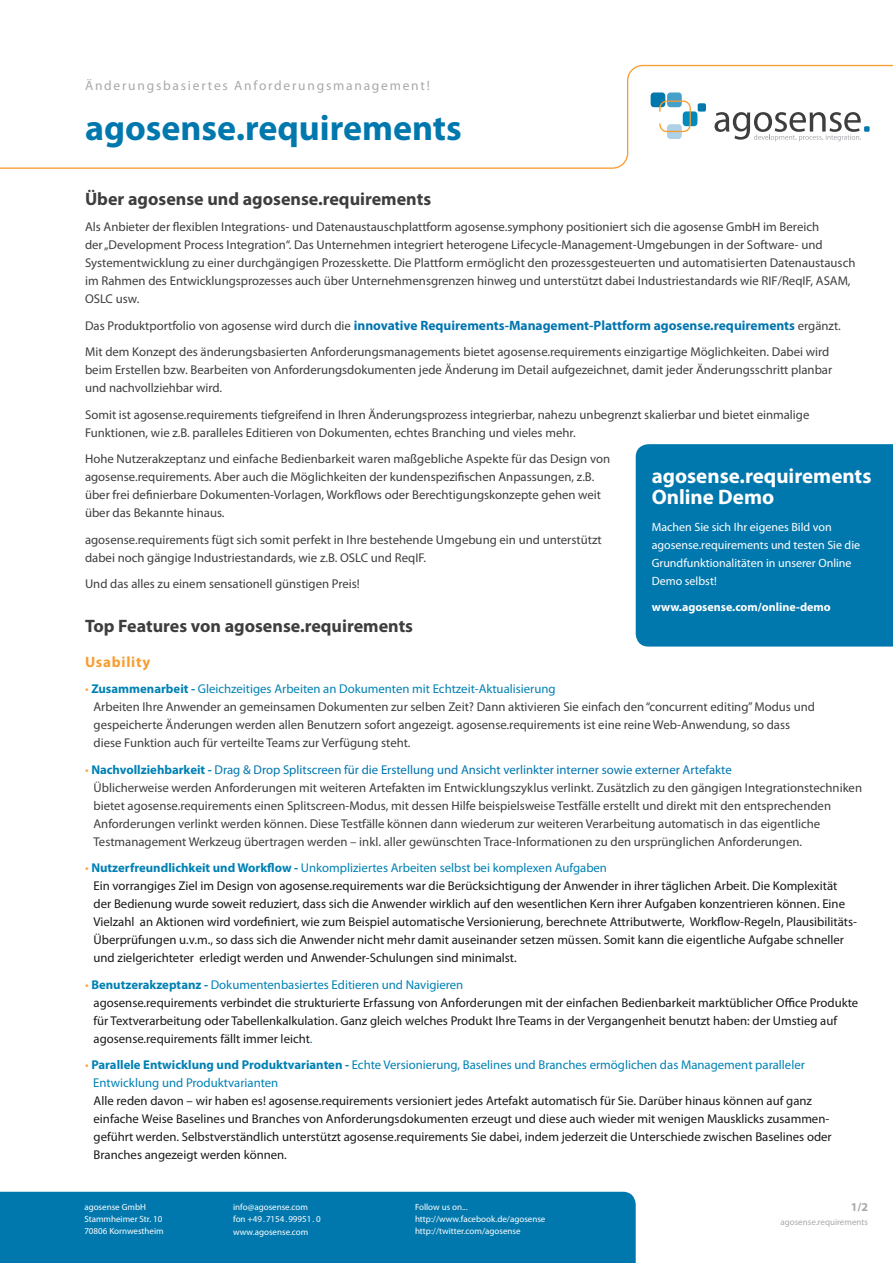
<style>
.page{position:relative;width:893px;height:1263px;background:#fff}
.page>*{position:absolute;margin:0;border:0;box-sizing:border-box;transform-origin:0 0}
.t1{font:700 36px "Myriad Pro";color:#0078ae}
.t2{font:700 21px/21px "Myriad Pro";color:#fff}
.t3{font:700 18px "Myriad Pro";color:#3e3e3f}
.t4{font:700 15px "Myriad Pro";letter-spacing:.05em;color:#f89d31}
.t5{font:700 13.5px "Myriad Pro";color:#0075b0}
.t6{font:13.5px "Myriad Pro";letter-spacing:.13em;color:#a8a9ad}
.t7{font:12.75px/18px "Myriad Pro";color:#3e3e3f}
.t8{font:12.75px/18px "Myriad Pro";color:#1a1818}
.t9{font:12.75px "Myriad Pro";color:#0081b4}
.t10{font:12.75px "Myriad Pro";color:#0075b0}
.t11{font:12px/18px "Myriad Pro";color:#fff}
.t12{font:700 12px "Myriad Pro";color:#fff}
.t13{font:700 12px "Myriad Pro";color:#a8a9ad}
.t14{font:9px/12px "Myriad Pro";color:#fff}
.t15{font:9px "Myriad Pro";color:#a8a9ad}
.s1{font-weight:400;font-size:12.75px;color:#3e3e3f}
.s2{color:#f9a546}
.s3{font-weight:700}
.s4{font-weight:700;color:#0081b4}
.s5{color:#0081b4}
</style>
<div class="page">
<svg style="left:0;top:65px;width:893px;height:104px"></svg>
<div style="left:651px;top:92px;width:14px;height:15px;background:#0078ae;border-radius:3px"></div>
<div style="left:667px;top:92px;width:15px;height:15px;background:#45a0ca;border-radius:3px"></div>
<div style="left:683px;top:111px;width:14px;height:15px;background:#018abb;border-radius:3px"></div>
<svg style="left:667px;top:124px;width:15px;height:15px"></svg>
<div style="left:698px;top:103px;width:8px;height:9px;background:#0078ae;border-radius:2px"></div>
<svg style="left:659px;top:101px;width:32px;height:31px"></svg>
<svg style="left:714px;top:112px;width:156px;height:29px"></svg>
<div style="left:636px;top:444px;width:257px;height:203px;background:#0078ae"></div>
<div style="left:0;top:1192px;width:636px;height:71px;background:#0078ae"></div>
<p class="t6" style="left:85px;top:77px;width:346px">Änderungsbasiertes Anforderungsmanagement!</p>
<h1 class="t1" style="left:85px;top:105px;width:378px">agosense.requirements</h1>
<p class="t3" style="left:85px;top:187px;width:348px">Über agosense und agosense.requirements</p>
<p class="t7" style="left:85px;top:218px;width:772px">Als Anbieter der flexiblen Integrations- und Datenaustauschplattform agosense.symphony positioniert sich die agosense GmbH im Bereich<br>der „Development Process Integration“. Das Unternehmen integriert heterogene Lifecycle-Management-Umgebungen in der Software- und Systementwicklung zu einer durchgängigen Prozesskette. Die Plattform ermöglicht den prozessgesteuerten und automatisierten Datenaustausch im Rahmen des Entwicklungsprozesses auch über Unternehmensgrenzen hinweg und unterstützt dabei Industriestandards wie RIF/ReqIF, ASAM, OSLC usw.</p>
<p class="t5" style="left:85px;top:316px;width:757px"><span class="s1">Das Produktportfolio von agosense wird durch die</span> innovative Requirements-Management-Plattform agosense.requirements <span class="s1">ergänzt.</span></p>
<p class="t7" style="left:85px;top:343px;width:749px">Mit dem Konzept des änderungsbasierten Anforderungsmanagements bietet agosense.requirements einzigartige Möglichkeiten. Dabei wird beim Erstellen bzw. Bearbeiten von Anforderungsdokumenten jede Änderung im Detail aufgezeichnet, damit jeder Änderungsschritt planbar und nachvollziehbar wird.</p>
<p class="t7" style="left:85px;top:405px;width:726px">Somit ist agosense.requirements tiefgreifend in Ihren Änderungsprozess integrierbar, nahezu unbegrenzt skalierbar und bietet einmalige<br>Funktionen, wie z.B. paralleles Editieren von Dokumenten, echtes Branching und vieles mehr.</p>
<p class="t7" style="left:85px;top:450px;width:527px">Hohe Nutzerakzeptanz und einfache Bedienbarkeit waren maßgebliche Aspekte für das Design von agosense.requirements. Aber auch die Möglichkeiten der kundenspezifischen Anpassungen, z.B. über frei definierbare Dokumenten-Vorlagen, Workflows oder Berechtigungskonzepte gehen weit über das Bekannte hinaus.</p>
<p class="t7" style="left:85px;top:530px;width:518px">agosense.requirements fügt sich somit perfekt in Ihre bestehende Umgebung ein und unterstützt dabei noch gängige Industriestandards, wie z.B. OSLC und ReqIF.</p>
<p class="t7" style="left:85px;top:575px;width:276px">Und das alles zu einem sensationell günstigen Preis!</p>
<p class="t3" style="left:85px;top:614px;width:330px">Top Features von agosense.requirements</p>
<p class="t4" style="left:85px;top:652px;width:67px">Usability</p>
<p class="t9" style="left:85px;top:681px;width:472px"><span class="s2">•</span> <span class="s3">Zusammenarbeit -</span> Gleichzeitiges Arbeiten an Dokumenten mit Echtzeit-Aktualisierung</p>
<p class="t7" style="left:94px;top:698px;width:723px">Arbeiten Ihre Anwender an gemeinsamen Dokumenten zur selben Zeit? Dann aktivieren Sie einfach den “concurrent editing” Modus und gespeicherte Änderungen werden allen Benutzern sofort angezeigt. agosense.requirements ist eine reine Web-Anwendung, so dass diese Funktion auch für verteilte Teams zur Verfügung steht.</p>
<p class="t10" style="left:85px;top:761px;width:648px"><span class="s2">•</span> <span class="s4">Nachvollziehbarkeit -</span> Drag &amp; Drop Splitscreen für die Erstellung und Ansicht verlinkter interner sowie externer Artefakte</p>
<p class="t7" style="left:94px;top:778px;width:770px">Üblicherweise werden Anforderungen mit weiteren Artefakten im Entwicklungszyklus verlinkt. Zusätzlich zu den gängigen Integrationstechniken bietet agosense.requirements einen Splitscreen-Modus, mit dessen Hilfe beispielsweise Testfälle erstellt und direkt mit den entsprechenden Anforderungen verlinkt werden können. Diese Testfälle können dann wiederum zur weiteren Verarbeitung automatisch in das eigentliche Testmanagement Werkzeug übertragen werden – inkl. aller gewünschten Trace-Informationen zu den ursprünglichen Anforderungen.</p>
<p class="t9" style="left:85px;top:860px;width:523px"><span class="s2">•</span> <span class="s3">Nutzerfreundlichkeit und Workflow -</span> Unkompliziertes Arbeiten selbst bei komplexen Aufgaben</p>
<p class="t8" style="left:94px;top:877px;width:765px">Ein vorrangiges Ziel im Design von agosense.requirements war die Berücksichtigung der Anwender in ihrer täglichen Arbeit. Die Komplexität der Bedienung wurde soweit reduziert, dass sich die Anwender wirklich auf den wesentlichen Kern ihrer Aufgaben konzentrieren können. Eine Vielzahl an Aktionen wird vordefiniert, wie zum Beispiel automatische Versionierung, berechnete Attributwerte, Workflow-Regeln, Plausibilitäts-Überprüfungen u.v.m., so dass sich die Anwender nicht mehr damit auseinander setzen müssen. Somit kann die eigentliche Aufgabe schneller und zielgerichteter erledigt werden und Anwender-Schulungen sind minimalst.</p>
<p class="t9" style="left:85px;top:976px;width:380px"><span class="s2">•</span> <span class="s3">Benutzerakzeptanz -</span> Dokumentenbasiertes Editieren und Navigieren</p>
<p class="t8" style="left:94px;top:993px;width:766px">agosense.requirements verbindet die strukturierte Erfassung von Anforderungen mit der einfachen Bedienbarkeit marktüblicher Office Produkte für Textverarbeitung oder Tabellenkalkulation. Ganz gleich welches Produkt Ihre Teams in der Vergangenheit benutzt haben: der Umstieg auf agosense.requirements fällt immer leicht<span class="s5">.</span></p>
<p class="t9" style="left:85px;top:1057px;width:721px"><span class="s2">•</span> <span class="s3">Parallele Entwicklung und Produktvarianten -</span> Echte Versionierung, Baselines und Branches ermöglichen das Management paralleler</p>
<p class="t9" style="left:93px;top:1075px;width:187px">Entwicklung und Produktvarianten</p>
<p class="t8" style="left:94px;top:1092px;width:740px">Alle reden davon – wir haben es! agosense.requirements versioniert jedes Artefakt automatisch für Sie. Darüber hinaus können auf ganz einfache Weise Baselines und Branches von Anforderungsdokumenten erzeugt und diese auch wieder mit wenigen Mausklicks zusammen&shy;geführt werden. Selbstverständlich unterstützt agosense.requirements Sie dabei, indem jederzeit die Unterschiede zwischen Baselines oder Branches angezeigt werden können.</p>
<p class="t2" style="left:652px;top:465px;width:221px">agosense.requirements<br>Online Demo</p>
<p class="t11" style="left:652px;top:517px;width:210px">Machen Sie sich Ihr eigenes Bild von agosense.requirements und testen Sie die Grundfunktionalitäten in unserer Online Demo selbst!</p>
<p class="t12" style="left:652px;top:599px;width:181px">www.agosense.com/online-demo</p>
<p class="t14" style="left:84px;top:1201px;width:63px">agosense GmbH</p>
<p class="t14" style="left:84px;top:1213px;width:81px">Stammheimer Str. 10<br>70806 Kornwestheim</p>
<p class="t14" style="left:233px;top:1201px;width:76px">info@agosense.com</p>
<p class="t14" style="left:233px;top:1213px;width:89px">fon +49 . 7154 . 99951 . 0</p>
<p class="t14" style="left:233px;top:1226px;width:77px">www.agosense.com</p>
<p class="t14" style="left:415px;top:1201px;width:54px">Follow us on...</p>
<p class="t14" style="left:415px;top:1213px;width:132px">http://www.facebook.de/agosense</p>
<p class="t14" style="left:415px;top:1225px;width:107px">http://twitter.com/agosense</p>
<p class="t13" style="left:851px;top:1199px;width:19px">1/2</p>
<p class="t15" style="left:780px;top:1216px;width:89px">agosense.requirements</p>
</div>
